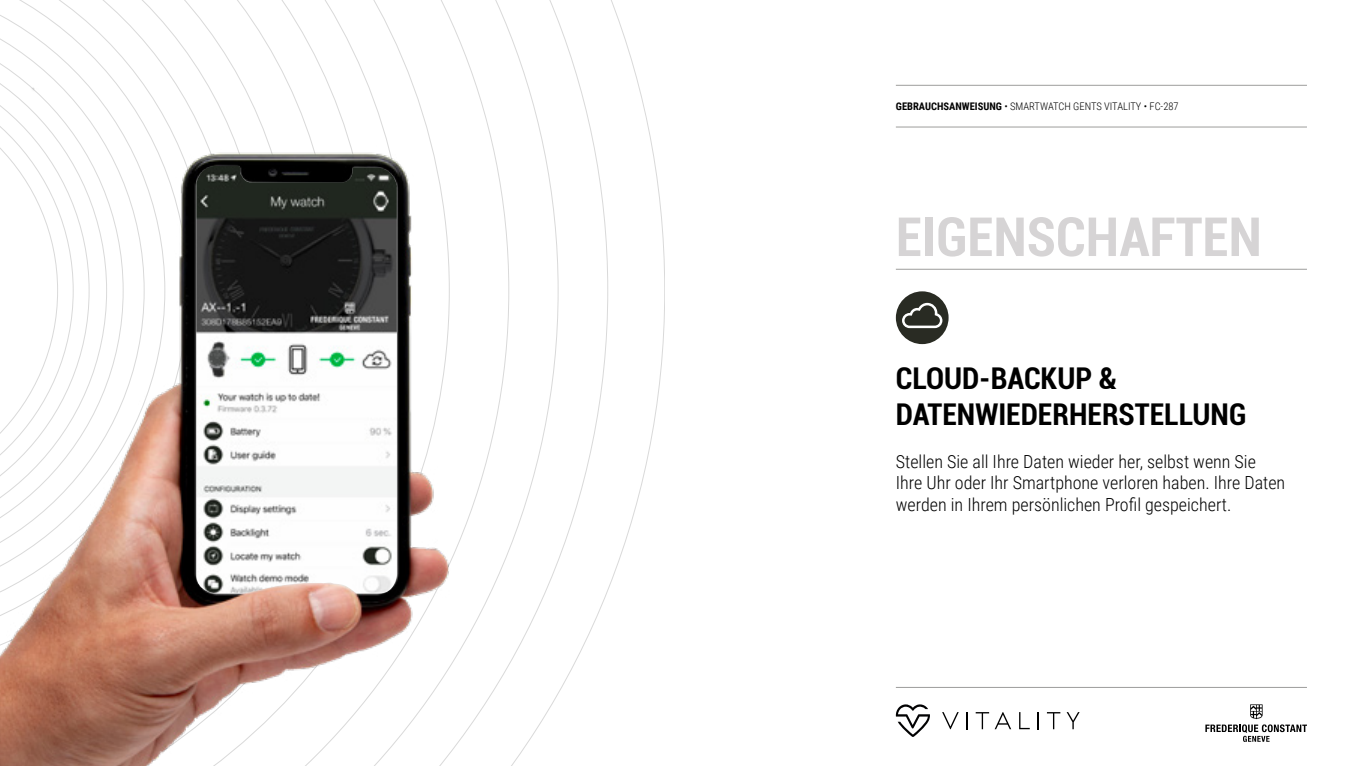
<style>
.page{position:relative;width:1361px;height:766px;background:#fff}
.page>*{position:absolute;margin:0;border:0;box-sizing:border-box;transform-origin:0 0}
.t1{font:700 condensed 54px "Roboto";color:#d6d4d5}
.t2{font:700 condensed 30px/36px "Roboto";color:#000}
.t3{font:300 18px/21.6px "Roboto Condensed";color:#000}
.t4{font:300 10.5px "Roboto Condensed";color:#000}
.s1{font-weight:700}
</style>
<div class="page">
<svg style="left:472px;top:0;width:193px;height:765px"></svg>
<hr style="left:896px;top:269px;width:411px;height:1px;background:#9d9d9c">
<svg style="left:1205px;top:704px;width:102px;height:37px"></svg>
<hr style="left:896px;top:687px;width:411px;height:1px;background:#9d9d9c">
<svg style="left:942px;top:712px;width:16px;height:17px"></svg>
<svg style="left:966px;top:712px;width:2px;height:17px"></svg>
<svg style="left:975px;top:712px;width:36px;height:17px"></svg>
<svg style="left:1019px;top:712px;width:10px;height:17px"></svg>
<svg style="left:1037px;top:712px;width:2px;height:17px"></svg>
<svg style="left:1047px;top:712px;width:13px;height:17px"></svg>
<svg style="left:1066px;top:712px;width:13px;height:17px"></svg>
<svg style="left:896px;top:704px;width:34px;height:32px"></svg>
<hr style="left:896px;top:127px;width:411px;height:1px;background:#9d9d9c">
<hr style="left:896px;top:85px;width:411px;height:1px;background:#9d9d9c">
<img style="left:0;top:0;width:472px;height:765px">
<img style="left:196px;top:166px;width:202px;height:427px">
<div style="left:896px;top:291px;width:52px;height:53px;background:#292b23;border-radius:50%"></div>
<svg style="left:902px;top:303px;width:40px;height:25px"></svg>
<p class="t4" style="left:896px;top:99px;width:284px"><span class="s1">GEBRAUCHSANWEISUNG</span> • SMARTWATCH GENTS VITALITY • FC-287</p>
<h1 class="t1" style="left:896px;top:199px;width:367px">EIGENSCHAFTEN</h1>
<h2 class="t2" style="left:896px;top:358px;width:352px">CLOUD-BACKUP &amp;<br>DATENWIEDERHERSTELLUNG</h2>
<p class="t3" style="left:896px;top:450px;width:391px">Stellen Sie all Ihre Daten wieder her, selbst wenn Sie<br>Ihre Uhr oder Ihr Smartphone verloren haben. Ihre Daten werden in Ihrem persönlichen Profil gespeichert.</p>
</div>
